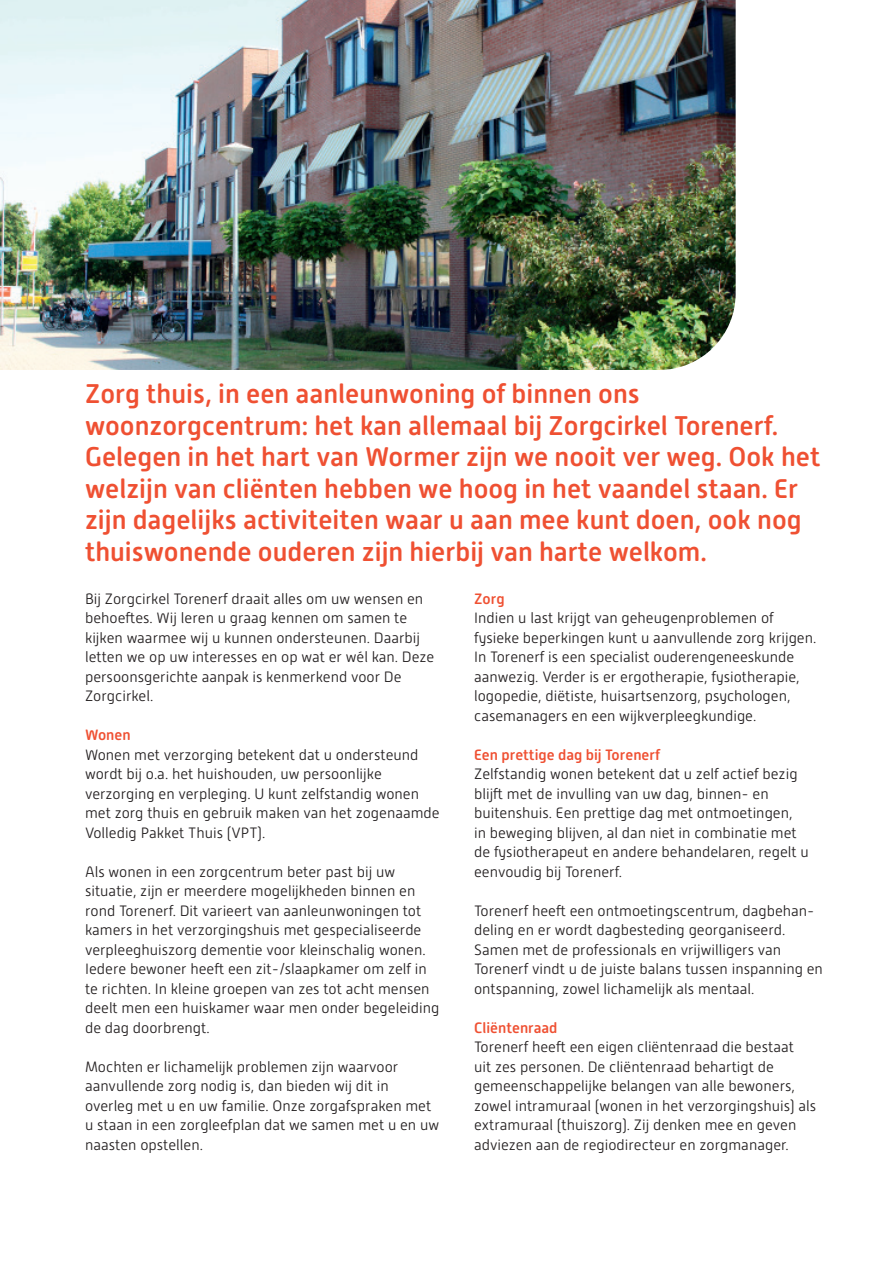
<style>
.page{position:relative;width:893px;height:1263px;background:#fff}
.page>*{position:absolute;margin:0;border:0;box-sizing:border-box;transform-origin:0 0}
.t1{font:500 27px/31.5px "Alwyn New Rounded";color:#ef5032}
.t2{font:300 15px/19.5px "Alwyn New Rounded";color:#231f20}
.t3{font:500 15px "Alwyn New Rounded";color:#ef5032}
</style>
<div class="page">
<img style="left:0;top:0;width:736px;height:370px">
<p class="t1" style="left:85px;top:378px;width:737px">Zorg thuis, in een aanleunwoning of binnen ons woonzorgcentrum: het kan allemaal bij Zorgcirkel Torenerf.<br>Gelegen in het hart van Wormer zijn we nooit ver weg. Ook het welzijn van cliënten hebben we hoog in het vaandel staan. Er zijn dagelijks activiteiten waar u aan mee kunt doen, ook nog thuiswonende ouderen zijn hierbij van harte welkom.</p>
<p class="t2" style="left:85px;top:589px;width:351px">Bij Zorgcirkel Torenerf draait alles om uw wensen en behoeftes. Wij leren u graag kennen om samen te kijken waarmee wij u kunnen ondersteunen. Daarbij letten we op uw interesses en op wat er wél kan. Deze persoonsgerichte aanpak is kenmerkend voor De Zorgcirkel.</p>
<p class="t3" style="left:85px;top:726px;width:47px">Wonen</p>
<p class="t2" style="left:85px;top:745px;width:356px">Wonen met verzorging betekent dat u ondersteund wordt bij o.a. het huishouden, uw persoonlijke verzorging en verpleging. U kunt zelfstandig wonen met zorg thuis en gebruik maken van het zogenaamde Volledig Pakket Thuis (VPT).</p>
<p class="t2" style="left:85px;top:862px;width:356px">Als wonen in een zorgcentrum beter past bij uw situatie, zijn er meerdere mogelijkheden binnen en rond Torenerf. Dit varieert van aanleunwoningen tot kamers in het verzorgingshuis met gespecialiseerde verpleeghuiszorg dementie voor kleinschalig wonen.<br>Iedere bewoner heeft een zit-/slaapkamer om zelf in te richten. In kleine groepen van zes tot acht mensen deelt men een huiskamer waar men onder begeleiding de dag doorbrengt.</p>
<p class="t2" style="left:85px;top:1057px;width:356px">Mochten er lichamelijk problemen zijn waarvoor aanvullende zorg nodig is, dan bieden wij dit in overleg met u en uw familie. Onze zorgafspraken met u staan in een zorgleefplan dat we samen met u en uw naasten opstellen.</p>
<p class="t3" style="left:474px;top:590px;width:32px">Zorg</p>
<p class="t2" style="left:474px;top:608px;width:344px">Indien u last krijgt van geheugenproblemen of fysieke beperkingen kunt u aanvullende zorg krijgen.<br>In Torenerf is een specialist ouderengeneeskunde aanwezig. Verder is er ergotherapie, fysiotherapie, logopedie, diëtiste, huisartsenzorg, psychologen, casemanagers en een wijkverpleegkundige.</p>
<p class="t3" style="left:474px;top:746px;width:187px">Een prettige dag bij Torenerf</p>
<p class="t2" style="left:474px;top:764px;width:336px">Zelfstandig wonen betekent dat u zelf actief bezig blijft met de invulling van uw dag, binnen- en buitenshuis. Een prettige dag met ontmoetingen,<br>in beweging blijven, al dan niet in combinatie met de fysiotherapeut en andere behandelaren, regelt u eenvoudig bij Torenerf.</p>
<p class="t2" style="left:474px;top:901px;width:350px">Torenerf heeft een ontmoetingscentrum, dagbehan&shy;deling en er wordt dagbesteding georganiseerd.<br>Samen met de professionals en vrijwilligers van Torenerf vindt u de juiste balans tussen inspanning en ontspanning, zowel lichamelijk als mentaal.</p>
<p class="t3" style="left:474px;top:1019px;width:85px">Cliëntenraad</p>
<p class="t2" style="left:474px;top:1037px;width:344px">Torenerf heeft een eigen cliëntenraad die bestaat<br>uit zes personen. De cliëntenraad behartigt de gemeenschappelijke belangen van alle bewoners, zowel intramuraal (wonen in het verzorgingshuis) als extramuraal (thuiszorg). Zij denken mee en geven adviezen aan de regiodirecteur en zorgmanager.</p>
</div>
